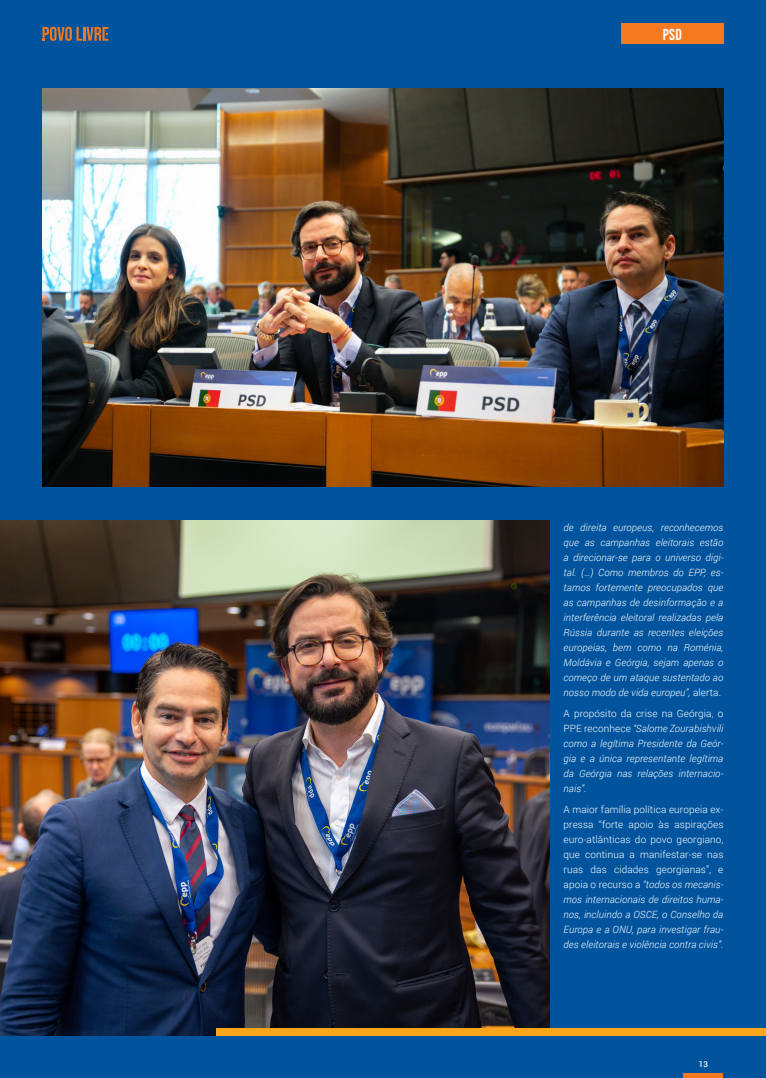
<style>
.page{position:relative;width:766px;height:1078px;background:#fff}
.page>*{position:absolute;margin:0;border:0;box-sizing:border-box;transform-origin:0 0}
.t1{font:700 15.8px "Bebas Neue Pro";color:#fff}
.t2{font:italic 300 10px/15px "Roboto";letter-spacing:.01em;color:#fff;text-align:justify}
.t3{font:300 10px/15px "Roboto";letter-spacing:.01em;color:#fff;text-align:justify}
.t4{font:500 8px "Roboto";color:#fff}
.s1{font-style:normal}
.s2{font-style:italic}
</style>
<div class="page">
<div style="left:0;top:0;width:765px;height:1077px;background:#00549e"></div>
<hr style="left:683px;top:1073px;width:40px;height:4px;background:#f47921">
<svg style="left:43px;top:27px;width:65px;height:14px"></svg>
<div style="left:621px;top:24px;width:102px;height:20px;background:#f47921"></div>
<img style="left:43px;top:88px;width:680px;height:398px">
<img style="left:0;top:520px;width:549px;height:515px">
<div style="left:216px;top:1027px;width:549px;height:8px;background:#faa61a"></div>
<p class="t1" style="left:662px;top:25px;width:20px">PSD</p>
<p class="t2" style="left:563px;top:519px;width:161px">de direita europeus, reconhecemos que as campanhas eleitorais estão a direcionar-se para o universo digi&shy;tal. (…) Como membros do EPP, es&shy;tamos fortemente preocupados que as campanhas de desinformação e a interferência eleitoral realizadas pela Rússia durante as recentes eleições europeias, bem como na Roménia, Moldávia e Geórgia, sejam apenas o começo de um ataque sustentado ao nosso modo de vida europeu”, <span class="s1">alerta.</span></p>
<p class="t2" style="left:563px;top:705px;width:161px"><span class="s1">A propósito da crise na Geórgia, o PPE reconhece</span> “Salome Zourabishvili como a legítima Presidente da Geór&shy;gia e a única representante legítima da Geórgia nas relações internacio&shy;nais”.</p>
<p class="t3" style="left:563px;top:801px;width:161px">A maior família política europeia ex&shy;pressa “forte apoio às aspirações euro-atlânticas do povo georgiano, que continua a manifestar-se nas ruas das cidades georgianas”, e apoia o recurso a <span class="s2">“todos os mecanis&shy;mos internacionais de direitos huma&shy;nos, incluindo a OSCE, o Conselho da Europa e a ONU, para investigar frau&shy;des eleitorais e violência contra civis”.</span></p>
<p class="t4" style="left:698px;top:1058px;width:11px">13</p>
</div>
